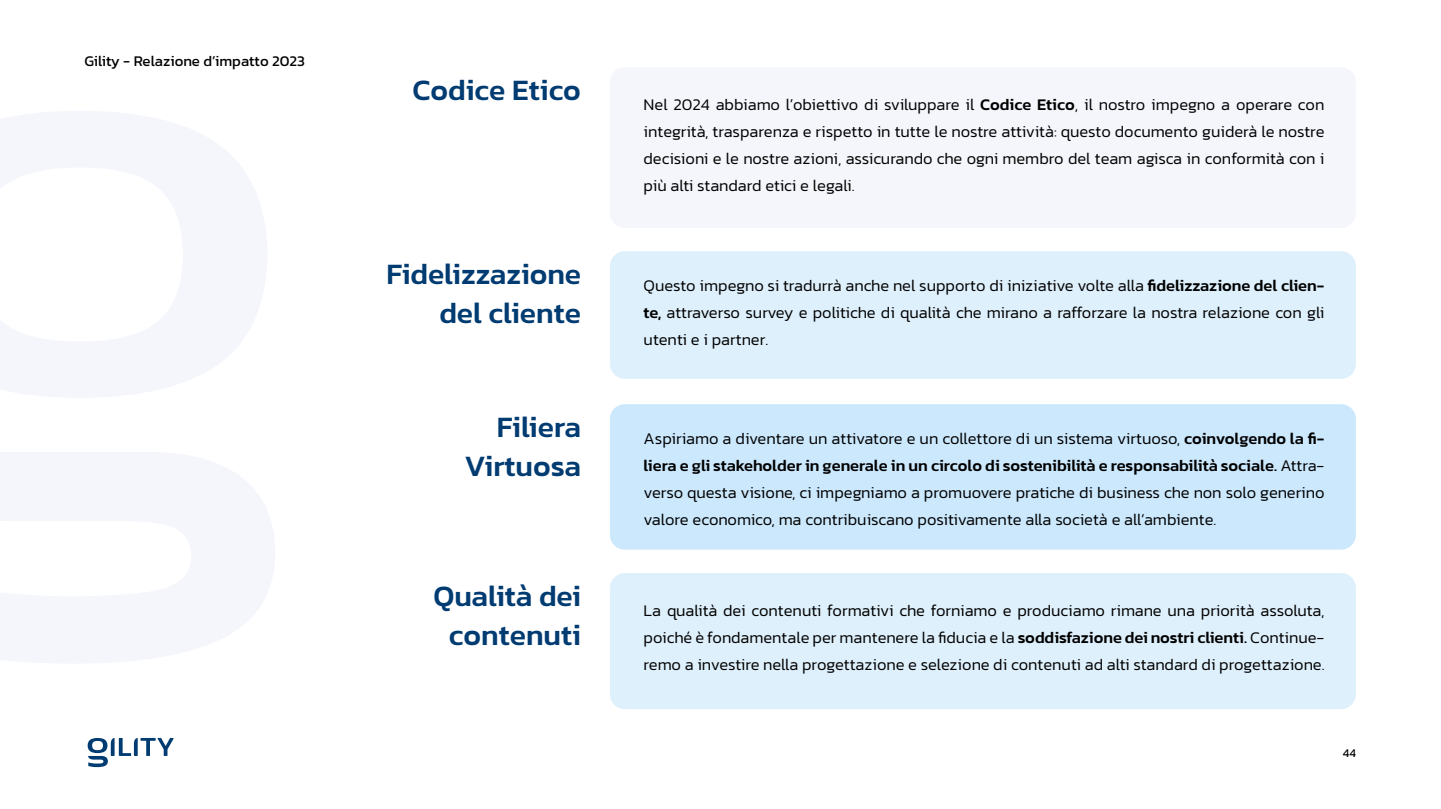
<style>
.page{position:relative;width:1441px;height:809px;background:#fff}
.page>*{position:absolute;margin:0;border:0;box-sizing:border-box;transform-origin:0 0}
.t1{font:500 30px/39px "Kanit";color:#003b71;text-align:right}
.t2{font:300 16.5px/27px "Kanit";color:#000;text-align:justify}
.t3{font:15px "Kanit";color:#000}
.t4{font:12px "Kanit";color:#000}
.s1{font-weight:500}
</style>
<div class="page">
<svg style="left:88px;top:738px;width:86px;height:28px"></svg>
<div style="left:610px;top:67px;width:745px;height:161px;background:#f4f6fb;border-radius:15px"></div>
<div style="left:610px;top:572px;width:745px;height:136px;background:#def0fc;border-radius:15px"></div>
<div style="left:610px;top:251px;width:745px;height:127px;background:#def0fc;border-radius:15px"></div>
<div style="left:610px;top:404px;width:745px;height:145px;background:#cbe8fd;border-radius:15px"></div>
<svg style="left:0;top:452px;width:275px;height:211px;fill:#f4f6fb"></svg>
<svg style="left:0;top:111px;width:267px;height:286px;fill:#f4f6fb"></svg>
<p class="t3" style="left:84px;top:50px;width:222px">Gility - Relazione d’impatto 2023</p>
<h1 class="t1" style="left:412px;top:70px;width:170px">Codice Etico</h1>
<h1 class="t1" style="left:386px;top:254px;width:196px">Fidelizzazione del cliente</h1>
<h1 class="t1" style="left:464px;top:406px;width:118px">Filiera<br>Virtuosa</h1>
<h1 class="t1" style="left:433px;top:575px;width:149px;text-align:center">Qualità dei contenuti</h1>
<p class="t2" style="left:643px;top:91px;width:682px">Nel 2024 abbiamo l’obiettivo di sviluppare il <span class="s1">Codice Etico</span>, il nostro impegno a operare con integrità, trasparenza e rispetto in tutte le nostre attività: questo documento guiderà le nostre decisioni e le nostre azioni, assicurando che ogni membro del team agisca in conformità con i più alti standard etici e legali.</p>
<p class="t2" style="left:643px;top:271px;width:682px">Questo impegno si tradurrà anche nel supporto di iniziative volte alla <span class="s1">fidelizzazione del clien&shy;te,</span> attraverso survey e politiche di qualità che mirano a rafforzare la nostra relazione con gli utenti e i partner.</p>
<p class="t2" style="left:643px;top:424px;width:682px">Aspiriamo a diventare un attivatore e un collettore di un sistema virtuoso, <span class="s1">coinvolgendo la fi&shy;liera e gli stakeholder in generale in un circolo di sostenibilità e responsabilità sociale.</span> Attra&shy;verso questa visione, ci impegniamo a promuovere pratiche di business che non solo generino valore economico, ma contribuiscano positivamente alla società e all’ambiente.</p>
<p class="t2" style="left:643px;top:596px;width:682px">La qualità dei contenuti formativi che forniamo e produciamo rimane una priorità assoluta, poiché è fondamentale per mantenere la fiducia e la <span class="s1">soddisfazione dei nostri clienti.</span> Continue&shy;remo a investire nella progettazione e selezione di contenuti ad alti standard di progettazione.</p>
<p class="t4" style="left:1342px;top:743px;width:15px">44</p>
</div>
